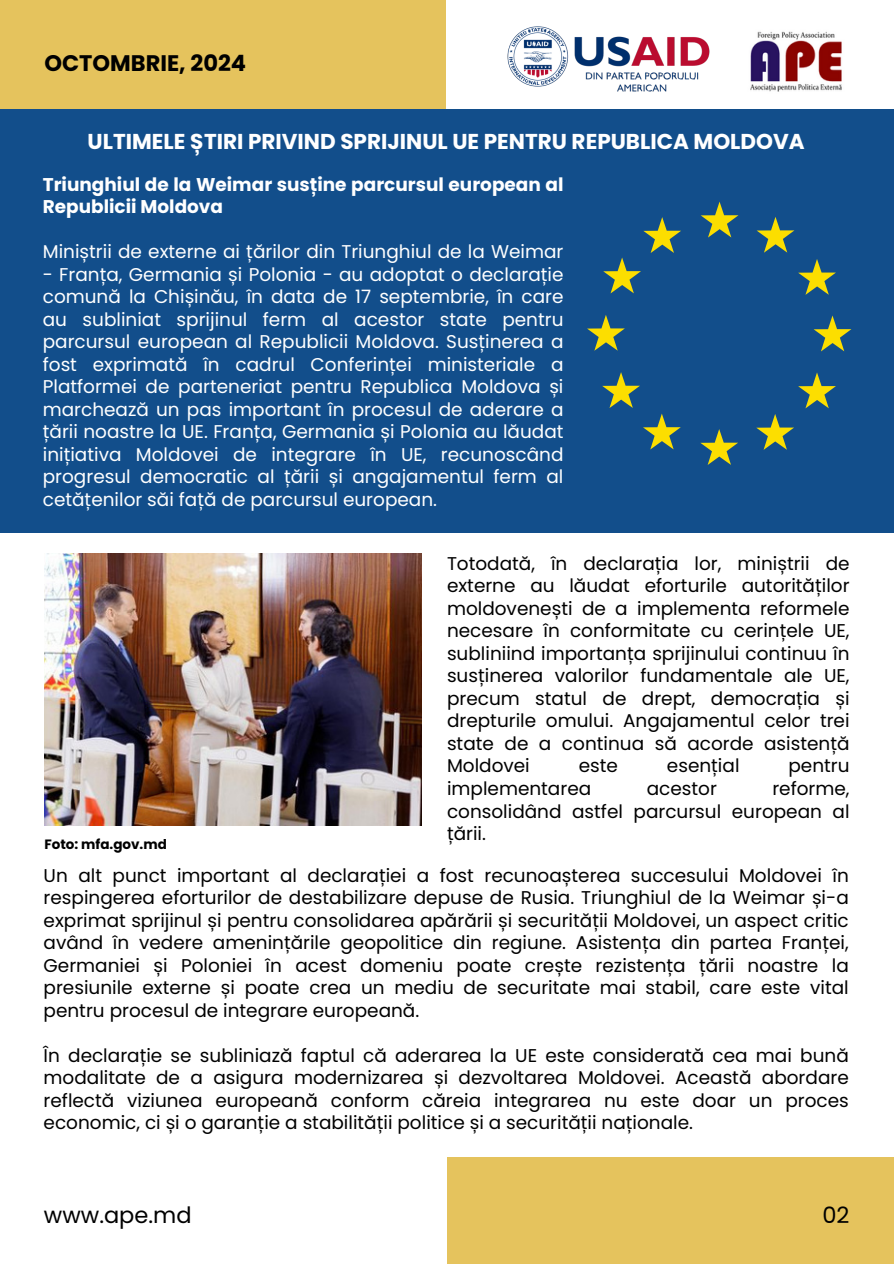
<style>
.page{position:relative;width:894px;height:1264px;background:#fff}
.page>*{position:absolute;margin:0;border:0;box-sizing:border-box;transform-origin:0 0}
.t1{font:700 22.5px "Poppins";color:#000}
.t2{font:22.5px "Poppins";color:#000}
.t3{font:700 21.45px "Poppins";color:#fff}
.t4{font:18.45px/22.5px "Poppins";color:#000;text-align:justify}
.t5{font:18.45px/22.5px "Poppins";color:#fff;text-align:justify}
.t6{font:700 18.45px/22.5px "Poppins";color:#fff}
.t7{font:700 13.5px "Poppins";color:#000}
</style>
<div class="page">
<div style="left:0;top:109px;width:893px;height:424px;background:#124e8b"></div>
<div style="left:0;top:0;width:446px;height:109px;background:#e5c35d"></div>
<div style="left:446px;top:1157px;width:447px;height:106px;background:#e5c35d"></div>
<svg style="left:701px;top:202px;width:37px;height:35px"></svg>
<svg style="left:756px;top:217px;width:38px;height:36px"></svg>
<svg style="left:798px;top:259px;width:37px;height:36px"></svg>
<svg style="left:813px;top:315px;width:38px;height:36px"></svg>
<svg style="left:798px;top:372px;width:37px;height:36px"></svg>
<svg style="left:756px;top:414px;width:37px;height:36px"></svg>
<svg style="left:700px;top:429px;width:38px;height:36px"></svg>
<svg style="left:602px;top:372px;width:78px;height:77px"></svg>
<svg style="left:587px;top:315px;width:37px;height:36px"></svg>
<svg style="left:603px;top:217px;width:78px;height:76px"></svg>
<img style="left:750px;top:31px;width:92px;height:61px">
<img style="left:507px;top:26px;width:203px;height:66px">
<img style="left:44px;top:553px;width:377px;height:272px">
<h4 class="t1" style="left:44px;top:47px;width:203px">OCTOMBRIE, 2024</h4>
<h1 class="t3" style="left:88px;top:127px;width:718px">ULTIMELE ȘTIRI PRIVIND SPRIJINUL UE PENTRU REPUBLICA MOLDOVA</h1>
<p class="t6" style="left:43px;top:173px;width:522px">Triunghiul de la Weimar susține parcursul european al<br>Republicii Moldova</p>
<p class="t5" style="left:43px;top:240px;width:522px">Miniștrii de externe ai țărilor din Triunghiul de la Weimar</p>
<p class="t5" style="left:43px;top:263px;width:522px">- Franța, Germania și Polonia - au adoptat o declarație comună la Chișinău, în data de 17 septembrie, în care au subliniat sprijinul ferm al acestor state pentru parcursul european al Republicii Moldova. Susținerea a fost exprimată în cadrul Conferinței ministeriale a Platformei de parteneriat pentru Republica Moldova și marchează un pas important în procesul de aderare a țării noastre la UE. Franța, Germania și Polonia au lăudat inițiativa Moldovei de integrare în UE, recunoscând progresul democratic al țării și angajamentul ferm al cetățenilor săi față de parcursul european.</p>
<p class="t4" style="left:447px;top:552px;width:404px">Totodată, în declarația lor, miniștrii de externe au lăudat eforturile autorităților moldovenești de a implementa reformele necesare în conformitate cu cerințele UE, subliniind importanța sprijinului continuu în susținerea valorilor fundamentale ale UE, precum statul de drept, democrația și drepturile omului. Angajamentul celor trei state de a continua să acorde asistență Moldovei</p>
<p class="t4" style="left:578px;top:754px;width:41px">este</p>
<p class="t4" style="left:666px;top:754px;width:74px">esențial</p>
<p class="t4" style="left:788px;top:754px;width:63px">pentru</p>
<p class="t4" style="left:447px;top:777px;width:146px">implementarea</p>
<p class="t4" style="left:646px;top:777px;width:72px">acestor</p>
<p class="t4" style="left:447px;top:777px;width:404px;text-indent:325px">reforme, consolidând astfel parcursul european al țării.</p>
<h4 class="t4" style="left:44px;top:864px;width:806px">Un alt punct important al declarației a fost recunoașterea succesului Moldovei în respingerea eforturilor de destabilizare depuse de Rusia. Triunghiul de la Weimar și-a exprimat sprijinul și pentru consolidarea apărării și securității Moldovei, un aspect critic având în vedere amenințările geopolitice din regiune. Asistența din partea Franței, Germaniei și Poloniei în acest domeniu poate crește rezistența țării noastre la presiunile externe și poate crea un mediu de securitate mai stabil, care este vital pentru procesul de integrare europeană.</h4>
<h4 class="t4" style="left:44px;top:1044px;width:806px">În declarație se subliniază faptul că aderarea la UE este considerată cea mai bună modalitate de a asigura modernizarea și dezvoltarea Moldovei. Această abordare reflectă viziunea europeană conform căreia integrarea nu este doar un proces economic, ci și o garanție a stabilității politice și a securității naționale.</h4>
<h2 class="t7" style="left:44px;top:834px;width:124px">Foto: mfa.gov.md</h2>
<h4 class="t2" style="left:44px;top:1199px;width:149px">www.ape.md</h4>
<h3 class="t2" style="left:822px;top:1199px;width:29px">02</h3>
</div>
